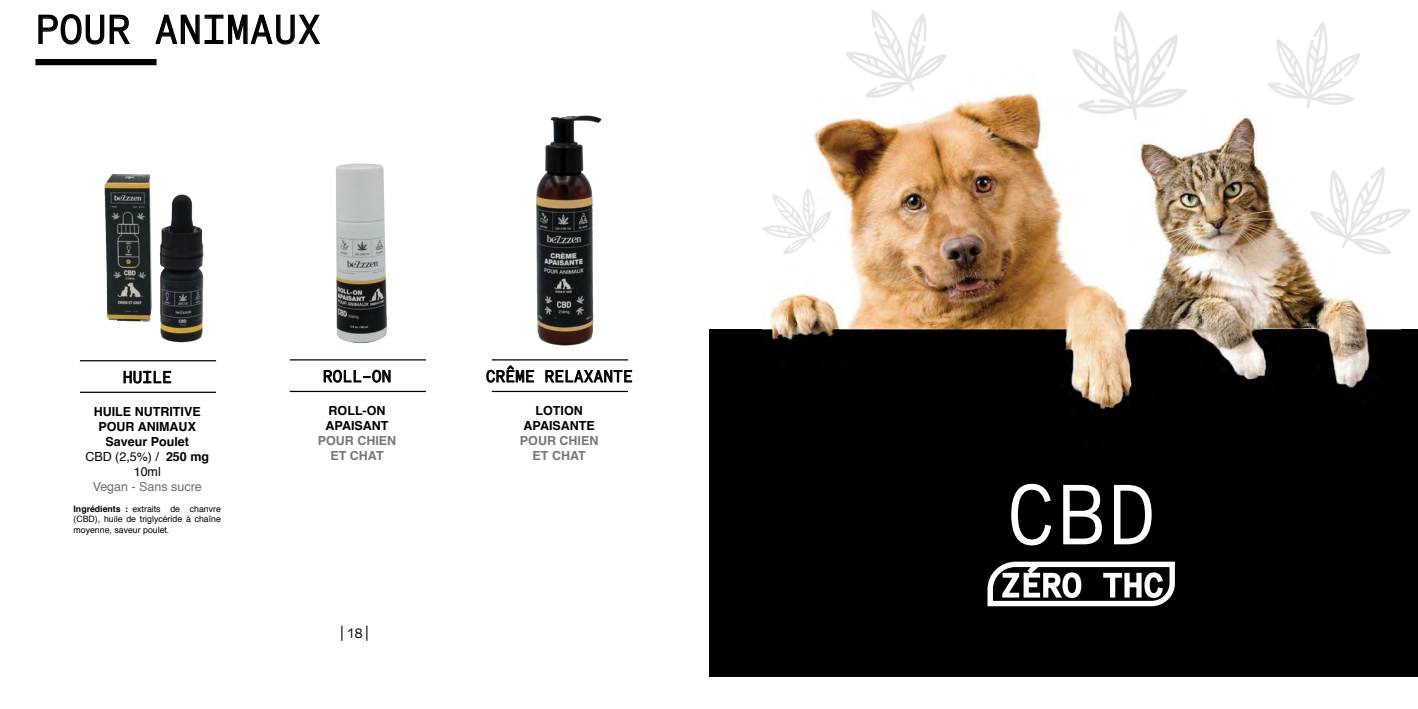
<style>
.page{position:relative;width:1418px;height:709px;background:#fff}
.page>*{position:absolute;margin:0;border:0;box-sizing:border-box;transform-origin:0 0}
.t1{font:90px "Code Saver";color:#fff}
.t2{font:42.5px "Code Saver";color:#000}
.t3{font:17.5px "Code Saver";color:#000}
.t4{font:15px "Code Saver";color:#000}
.t5{font:700 12.5px/15px "Helvetica";color:#000;text-align:center}
.t6{font:700 12.5px/15px "Helvetica";color:#78787b;text-align:center}
.t7{font:12.5px "Helvetica";color:#6d6e71}
.t8{font:8.75px/10.5px "Helvetica";color:#000;text-align:justify}
.s1{font-weight:400}
.s2{font-weight:700}
</style>
<div class="page">
<img style="left:491px;top:115px;width:142px;height:278px">
<img style="left:35px;top:59px;width:391px;height:334px">
<svg style="left:123px;top:371px;width:48px;height:13px"></svg>
<hr style="left:80px;top:360px;width:136px;height:1px;background:#000">
<hr style="left:80px;top:391px;width:136px;height:2px;background:#000">
<svg style="left:323px;top:369px;width:68px;height:14px"></svg>
<svg style="left:486px;top:365px;width:48px;height:18px"></svg>
<svg style="left:545px;top:369px;width:87px;height:14px"></svg>
<hr style="left:290px;top:359px;width:136px;height:1px;background:#000">
<hr style="left:492px;top:359px;width:136px;height:1px;background:#000">
<hr style="left:290px;top:391px;width:136px;height:1px;background:#000">
<hr style="left:492px;top:391px;width:136px;height:1px;background:#000">
<svg style="left:38px;top:14px;width:92px;height:31px"></svg>
<svg style="left:155px;top:14px;width:165px;height:31px"></svg>
<div style="left:35px;top:59px;width:121px;height:6px;background:#000"></div>
<div style="left:709px;top:329px;width:708px;height:347px;background:#000"></div>
<img style="left:762px;top:92px;width:638px;height:317px">
<svg style="left:987px;top:561px;width:188px;height:46px"></svg>
<svg style="left:1072px;top:11px;width:115px;height:109px"></svg>
<svg style="left:1266px;top:22px;width:94px;height:87px"></svg>
<svg style="left:845px;top:10px;width:101px;height:88px"></svg>
<svg style="left:762px;top:188px;width:68px;height:66px"></svg>
<svg style="left:1309px;top:167px;width:101px;height:88px"></svg>
<h2 class="t2" style="left:35px;top:2px;width:287px">POUR ANIMAUX</h2>
<h3 class="t3" style="left:123px;top:366px;width:51px">HUILE</h3>
<p class="t5" style="left:85px;top:404px;width:125px">HUILE NUTRITIVE<br>POUR ANIMAUX<br>Saveur Poulet<br><span class="s1">CBD (2,5%) /</span> 250 mg<br><span class="s1">10ml</span></p>
<p class="t7" style="left:93px;top:476px;width:111px">Vegan - Sans sucre</p>
<p class="t8" style="left:74px;top:503px;width:149px"><span class="s2">Ingrédients :</span> extraits de chanvre (CBD), huile de triglycéride à chaîne moyenne, saveur poulet.</p>
<h3 class="t3" style="left:323px;top:365px;width:70px">ROLL-ON</h3>
<h3 class="t3" style="left:485px;top:365px;width:149px">CRÊME RELAXANTE</h3>
<p class="t5" style="left:325px;top:403px;width:64px;text-align:left">ROLL-ON<br>APAISANT</p>
<p class="t6" style="left:318px;top:433px;width:80px">POUR CHIEN<br>ET CHAT</p>
<p class="t5" style="left:523px;top:403px;width:73px">LOTION<br>APAISANTE</p>
<p class="t6" style="left:520px;top:433px;width:80px">POUR CHIEN<br>ET CHAT</p>
<p class="t4" style="left:338px;top:623px;width:35px">|18|</p>
<h1 class="t1" style="left:1005px;top:457px;width:153px">CBD</h1>
</div>
